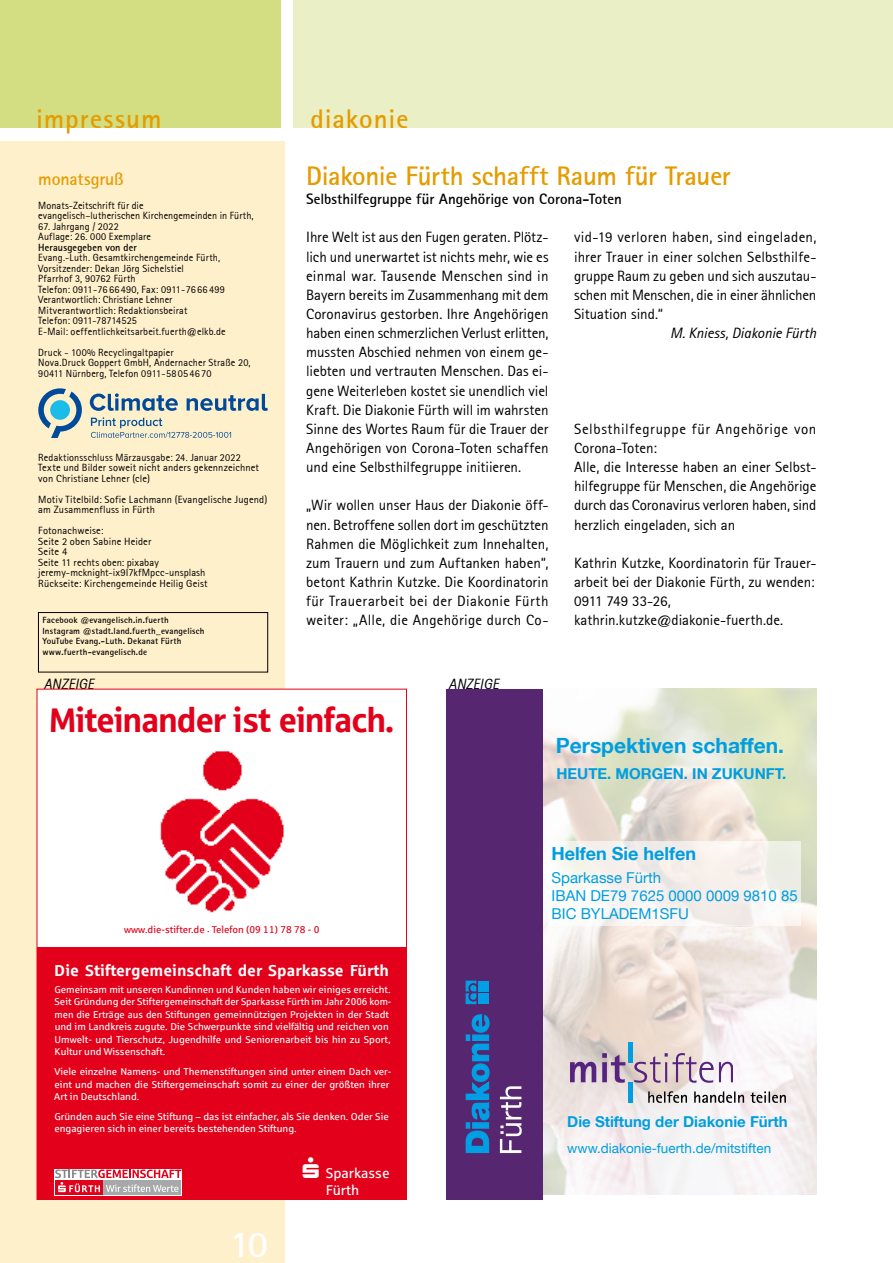
<style>
.page{position:relative;width:893px;height:1263px;background:#fff}
.page>*{position:absolute;margin:0;border:0;box-sizing:border-box;transform-origin:0 0}
.t1{font:37.5px "Rotis Sans Serif Bold 65";color:#fff}
.t2{font:34.2px "Sparkasse Head";color:#e2001a}
.t3{font:27px "Rotis Sans Serif Bold 65";letter-spacing:-.005em;color:#e49c00}
.t4{font:27px "Rotis Sans Serif Bold 65";letter-spacing:.04em;color:#e49c00}
.t5{font:27px "Rotis Sans Serif Bold 65";letter-spacing:.03em;color:#e49c00}
.t6{font:700 21px "Helvetica Neue LT";color:#009ee0}
.t7{font:700 18px "Helvetica Neue LT";color:#009ee0}
.t8{font:17.85px "Rotis Sans Serif Bold 65";letter-spacing:-.005em;color:#e49c00}
.t9{font:700 15.9px "Sparkasse Rg";color:#fff}
.t10{font:15px/19.2px "Rotis Sans Serif 55";color:#000;text-align:justify}
.t11{font:15px/18px "Helvetica Neue LT";color:#009ee0}
.t12{font:700 15px "Helvetica Neue LT";color:#009ee0}
.t13{font:15px "Rotis Sans Serif Bold 65";color:#000}
.t14{font:15px "Rotis Sans Serif Italic 56";color:#000}
.t15{font:14.1px/16.4px "Sparkasse Rg";color:#fff}
.t16{font:13.5px "Helvetica Neue LT";color:#009ee0}
.t17{font:10.5px/10.5px "Rotis Sans Serif 55";letter-spacing:.015em;color:#000}
.t18{font:10.5px "Rotis Sans Serif Bold 65";letter-spacing:.015em;color:#000}
.t19{font:9.9px/12.5px "Sparkasse Rg";color:#fff}
.t20{font:9.9px "Sparkasse Rg";color:#e2001a}
.t21{font:9px/10.5px "Rotis Sans Serif Bold 65";letter-spacing:.02em;color:#000}
</style>
<div class="page">
<div style="left:293px;top:0;width:600px;height:128px;background:#eaefc5"></div>
<div style="left:0;top:0;width:281px;height:128px;background:#d3de82"></div>
<div style="left:0;top:141px;width:285px;height:1122px;background:#fff0cc"></div>
<img style="left:543px;top:689px;width:273px;height:506px">
<div style="left:446px;top:689px;width:97px;height:510px;background:#572670"></div>
<svg style="left:570px;top:1053px;width:163px;height:30px;background:#c2acc1"></svg>
<hr style="left:628px;top:1042px;width:4px;height:20px;background:#009ee0">
<hr style="left:628px;top:1082px;width:4px;height:21px;background:#009ee0">
<svg style="left:648px;top:1091px;width:138px;height:12px"></svg>
<svg style="left:466px;top:1014px;width:24px;height:139px"></svg>
<svg style="left:466px;top:981px;width:10px;height:23px"></svg>
<div style="left:478px;top:993px;width:11px;height:11px;background:#009fe3"></div>
<div style="left:478px;top:981px;width:11px;height:10px;background:#009fe3"></div>
<svg style="left:500px;top:1086px;width:22px;height:67px"></svg>
<svg style="left:548px;top:841px;width:252px;height:84px;fill:#f7f1ec"></svg>
<svg style="left:37px;top:689px;width:370px;height:510px"></svg>
<svg style="left:90px;top:393px;width:88px;height:18px"></svg>
<svg style="left:187px;top:394px;width:81px;height:17px"></svg>
<svg style="left:38px;top:388px;width:44px;height:50px"></svg>
<svg style="left:91px;top:417px;width:140px;height:21px"></svg>
<div style="left:38px;top:612px;width:230px;height:60px;border:1px solid #000"></div>
<svg style="left:303px;top:1157px;width:16px;height:21px"></svg>
<h3 class="t4" style="left:36px;top:101px;width:127px">impressum</h3>
<p class="t8" style="left:38px;top:168px;width:87px">monatsgruß</p>
<p class="t17" style="left:38px;top:200px;width:217px">Monats-Zeitschrift für die<br>evangelisch–lutherischen Kirchengemeinden in Fürth,</p>
<p class="t17" style="left:38px;top:221px;width:114px">67. Jahrgang / 2022<br>Auflage: 26. 000 Exemplare</p>
<p class="t18" style="left:38px;top:241px;width:100px">Herausgegeben von der</p>
<p class="t17" style="left:38px;top:252px;width:189px">Evang.-Luth. Gesamtkirchengemeinde Fürth, Vorsitzender: Dekan Jörg Sichelstiel<br>Pfarrhof 3, 90762 Fürth<br>Telefon: 0911-7666490, Fax: 0911-7666499<br>Verantwortlich: Christiane Lehner Mitverantwortlich: Redaktionsbeirat<br>Telefon: 0911-78714525<br>E-Mail: oeffentlichkeitsarbeit.fuerth@elkb.de</p>
<p class="t17" style="left:38px;top:347px;width:214px">Druck - 100% Recyclingaltpapier<br>Nova.Druck Goppert GmbH, Andernacher Straße 20,<br>90411 Nürnberg, Telefon 0911-58054670</p>
<p class="t17" style="left:38px;top:452px;width:222px">Redaktionsschluss Märzausgabe: 24. Januar 2022<br>Texte und Bilder soweit nicht anders gekennzeichnet von Christiane Lehner (cle)</p>
<p class="t17" style="left:38px;top:494px;width:231px">Motiv Titelbild: Sofie Lachmann (Evangelische Jugend) am Zusammenfluss in Fürth</p>
<p class="t17" style="left:38px;top:525px;width:171px">Fotonachweise:<br>Seite 2 oben Sabine Heider<br>Seite 4<br>Seite 11 rechts oben: pixabay jeremy-mcknight-ix9I7kfMpcc-unsplash<br>Rückseite: Kirchengemeinde Heilig Geist</p>
<p class="t21" style="left:43px;top:615px;width:163px">Facebook @evangelisch.in.fuerth Instagram @stadt.land.fuerth_evangelisch YouTube Evang.-Luth. Dekanat Fürth www.fuerth-evangelisch.de</p>
<p class="t14" style="left:44px;top:675px;width:52px">ANZEIGE</p>
<h3 class="t5" style="left:310px;top:101px;width:100px">diakonie</h3>
<h3 class="t3" style="left:306px;top:159px;width:426px">Diakonie Fürth schafft Raum für Trauer</h3>
<p class="t13" style="left:306px;top:190px;width:317px">Selbsthilfegruppe für Angehörige von Corona-Toten</p>
<p class="t10" style="left:306px;top:228px;width:244px">Ihre Welt ist aus den Fugen geraten. Plötz&shy;lich und unerwartet ist nichts mehr, wie es einmal war. Tausende Menschen sind in Bayern bereits im Zusammenhang mit dem Coronavirus gestorben. Ihre Angehörigen haben einen schmerzlichen Verlust erlitten, mussten Abschied nehmen von einem ge&shy;liebten und vertrauten Menschen. Das ei&shy;gene Weiterleben kostet sie unendlich viel Kraft. Die Diakonie Fürth will im wahrsten Sinne des Wortes Raum für die Trauer der Angehörigen von Corona-Toten schaffen und eine Selbsthilfegruppe initiieren.</p>
<p class="t10" style="left:306px;top:496px;width:244px">„Wir wollen unser Haus der Diakonie öff&shy;nen. Betroffene sollen dort im geschützten Rahmen die Möglichkeit zum Innehalten, zum Trauern und zum Auftanken haben“, betont Kathrin Kutzke. Die Koordinatorin für Trauerarbeit bei der Diakonie Fürth weiter: „Alle, die Angehörige durch Co-</p>
<p class="t10" style="left:574px;top:228px;width:244px">vid-19 verloren haben, sind eingeladen, ihrer Trauer in einer solchen Selbsthilfe&shy;gruppe Raum zu geben und sich auszutau&shy;schen mit Menschen, die in einer ähnlichen Situation sind.“</p>
<p class="t14" style="left:670px;top:324px;width:148px">M. Kniess, Diakonie Fürth</p>
<p class="t10" style="left:574px;top:419px;width:244px;text-align:left">Selbsthilfegruppe für Angehörige von Corona-Toten:<br>Alle, die Interesse haben an einer Selbst&shy;hilfegruppe für Menschen, die Angehörige durch das Coronavirus verloren haben, sind herzlich eingeladen, sich an</p>
<p class="t10" style="left:574px;top:553px;width:244px;text-align:left">Kathrin Kutzke, Koordinatorin für Trauer&shy;arbeit bei der Diakonie Fürth, zu wenden:<br>0911 749 33-26, kathrin.kutzke@diakonie-fuerth.de.</p>
<p class="t14" style="left:449px;top:675px;width:52px">ANZEIGE</p>
<h2 class="t2" style="left:50px;top:698px;width:346px">Miteinander ist einfach.</h2>
<p class="t20" style="left:124px;top:923px;width:197px">www.die-stifter.de . Telefon (09 11) 78 78 - 0</p>
<p class="t9" style="left:54px;top:960px;width:336px">Die Stiftergemeinschaft der Sparkasse Fürth</p>
<p class="t19" style="left:54px;top:983px;width:339px">Gemeinsam mit unseren Kundinnen und Kunden haben wir einiges erreicht.<br>Seit Gründung der Stiftergemeinschaft der Sparkasse Fürth im Jahr 2006 kom&shy;men die Erträge aus den Stiftungen gemeinnützigen Projekten in der Stadt und im Landkreis zugute. Die Schwerpunkte sind vielfältig und reichen von Umwelt- und Tierschutz, Jugendhilfe und Seniorenarbeit bis hin zu Sport, Kultur und Wissenschaft.</p>
<p class="t19" style="left:54px;top:1065px;width:339px">Viele einzelne Namens- und Themenstiftungen sind unter einem Dach ver&shy;eint und machen die Stiftergemeinschaft somit zu einer der größten ihrer<br>Art in Deutschland.</p>
<p class="t19" style="left:54px;top:1110px;width:336px">Gründen auch Sie eine Stiftung – das ist einfacher, als Sie denken. Oder Sie engagieren sich in einer bereits bestehenden Stiftung.</p>
<p class="t15" style="left:326px;top:1165px;width:65px">Sparkasse<br>Fürth</p>
<h1 class="t1" style="left:230px;top:1220px;width:40px">10</h1>
<h3 class="t6" style="left:556px;top:733px;width:230px">Perspektiven schaffen.</h3>
<p class="t12" style="left:556px;top:764px;width:232px">HEUTE. MORGEN. IN ZUKUNFT.</p>
<p class="t7" style="left:551px;top:843px;width:146px">Helfen Sie helfen</p>
<p class="t11" style="left:551px;top:868px;width:248px">Sparkasse Fürth<br>IBAN DE79 7625 0000 0009 9810 85<br>BIC BYLADEM1SFU</p>
<p class="t12" style="left:567px;top:1112px;width:222px">Die Stiftung der Diakonie Fürth</p>
<p class="t16" style="left:567px;top:1140px;width:205px">www.diakonie-fuerth.de/mitstiften</p>
</div>
